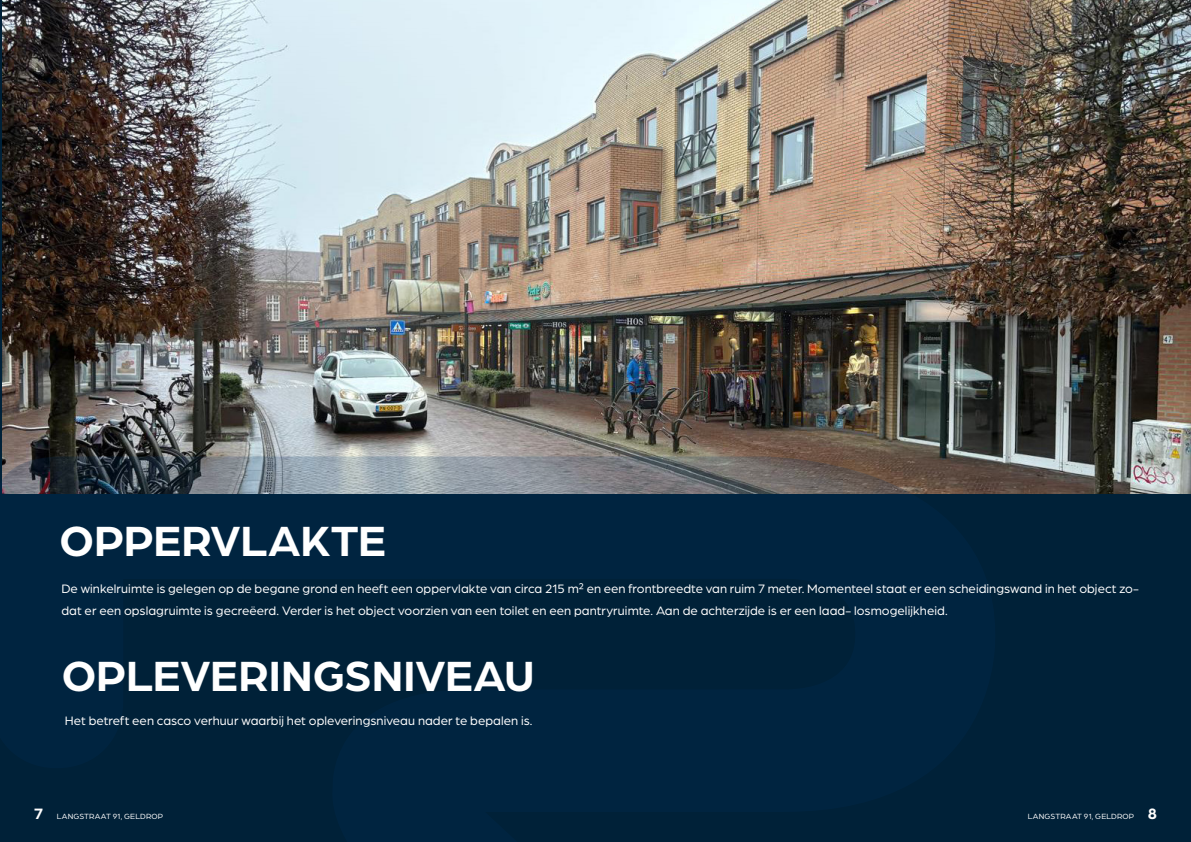
<style>
.page{position:relative;width:1191px;height:842px;background:#002138}
.page>*{position:absolute;margin:0;border:0;box-sizing:border-box;transform-origin:0 0}
.Koppen_groot_wit{font:700 45px "Arboria";letter-spacing:-.005em;color:#fff}
.Broodtekst_wit{font:13px/22px "Arboria";color:#fff}
.t1{font:8px "Arboria";letter-spacing:.02em;color:#fff}
.s1{font-weight:700;font-size:16px}
</style>
<div class="page">
<img style="left:3px;top:0;width:1188px;height:493px">
<svg style="left:2px;top:456px;width:994px;height:38px;background:#717376"></svg>
<p class="Koppen_groot_wit" style="left:60px;top:510px;width:328px">OPPERVLAKTE</p>
<p class="Broodtekst_wit" style="left:61px;top:577px;width:1079px">De winkelruimte is gelegen op de begane grond en heeft een oppervlakte van circa 215 m² en een frontbreedte van ruim 7 meter. Momenteel staat er een scheidingswand in het object zo&shy;dat er een opslagruimte is gecreëerd. Verder is het object voorzien van een toilet en een pantryruimte. Aan de achterzijde is er een laad- losmogelijkheid.</p>
<p class="Koppen_groot_wit" style="left:62px;top:645px;width:474px">OPLEVERINGSNIVEAU</p>
<p class="Broodtekst_wit" style="left:65px;top:709px;width:469px">Het betreft een casco verhuur waarbij het opleveringsniveau nader te bepalen is.</p>
<p class="t1" style="left:34px;top:811px;width:131px"><span class="s1">7</span> LANGSTRAAT 91, GELDROP</p>
<p class="t1" style="left:1027px;top:811px;width:131px">LANGSTRAAT 91, GELDROP <span class="s1">8</span></p>
</div>
